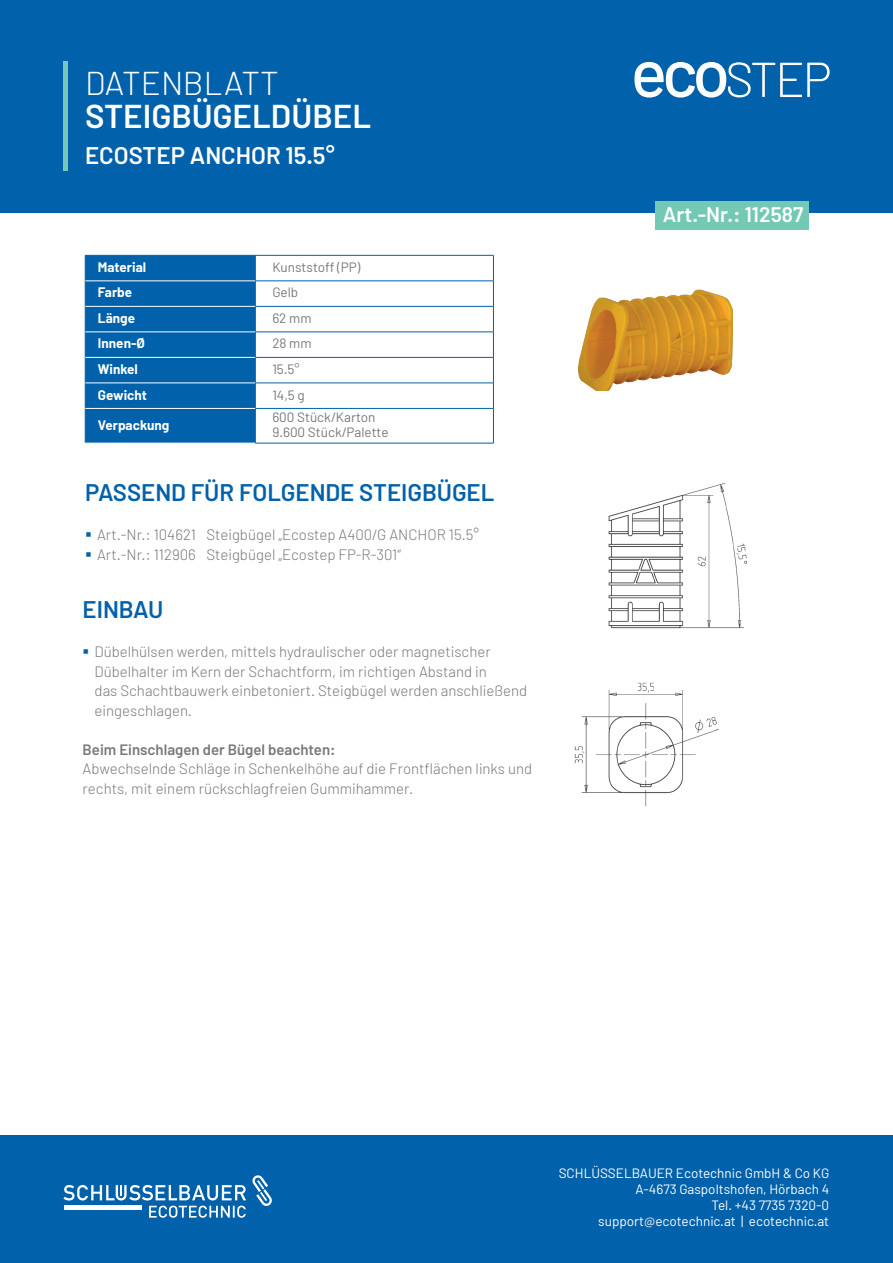
<style>
.page{position:relative;width:893px;height:1263px;background:#fff}
.page>*{position:absolute;margin:0;border:0;box-sizing:border-box;transform-origin:0 0}
.t1{font:600 33px "Barlow";color:#fff}
.t2{font:300 33px "Barlow";color:#fff}
.t3{font:600 24px "Barlow";color:#0161ab}
.t4{font:600 24px "Barlow";color:#fff}
.t5{font:600 21px "Barlow";color:#fff}
.t6{font:300 15px/19.5px "Barlow";color:#76787b}
.t7{font:600 15px "Barlow";color:#76787b}
.t8{font:13.5px/16.2px "Barlow";color:#fff;text-align:right}
.t9{font:13.5px/15px "Barlow";color:#76787b}
.t10{font:700 13.5px "Barlow";color:#fff}
.s1{color:#0161ab}
</style>
<div class="page">
<div style="left:0;top:0;width:893px;height:213px;background:#0161ab"></div>
<div style="left:0;top:1135px;width:893px;height:128px;background:#0161ab"></div>
<hr style="left:64px;top:62px;width:4px;height:109px;background:#74c9b5">
<div style="left:655px;top:201px;width:154px;height:28px;background:#74c9b5"></div>
<hr style="left:255px;top:255px;width:239px;height:1px;background:#0161ab">
<hr style="left:255px;top:281px;width:239px;height:1px;background:#0161ab">
<hr style="left:255px;top:306px;width:239px;height:1px;background:#0161ab">
<hr style="left:255px;top:332px;width:239px;height:1px;background:#0161ab">
<hr style="left:255px;top:357px;width:239px;height:1px;background:#0161ab">
<hr style="left:255px;top:383px;width:239px;height:1px;background:#0161ab">
<div style="left:85px;top:255px;width:171px;height:188px;background:#0161ab"></div>
<svg style="left:493px;top:255px;width:1px;height:153px"></svg>
<hr style="left:85px;top:408px;width:1px;height:35px;background:#0161ab">
<hr style="left:255px;top:408px;width:239px;height:1px;background:#0161ab">
<hr style="left:255px;top:409px;width:1px;height:34px;background:#0161ab">
<hr style="left:493px;top:409px;width:1px;height:34px;background:#0161ab">
<hr style="left:255px;top:443px;width:239px;height:1px;background:#0161ab">
<hr style="left:85px;top:281px;width:170px;height:1px;background:#fff">
<hr style="left:85px;top:306px;width:170px;height:1px;background:#fff">
<hr style="left:85px;top:332px;width:170px;height:1px;background:#fff">
<hr style="left:85px;top:357px;width:170px;height:1px;background:#fff">
<hr style="left:85px;top:383px;width:170px;height:1px;background:#fff">
<hr style="left:85px;top:408px;width:170px;height:1px;background:#fff">
<svg style="left:252px;top:1175px;width:20px;height:31px"></svg>
<svg style="left:64px;top:1185px;width:182px;height:33px"></svg>
<hr style="left:64px;top:1206px;width:77px;height:4px;background:#fff">
<svg style="left:634px;top:62px;width:196px;height:36px"></svg>
<img style="left:574px;top:483px;width:174px;height:324px">
<img style="left:578px;top:289px;width:154px;height:101px">
<h1 class="t2" style="left:85px;top:62px;width:195px">DATENBLATT</h1>
<h1 class="t1" style="left:85px;top:95px;width:288px">STEIGBÜGELDÜBEL</h1>
<h2 class="t4" style="left:85px;top:140px;width:251px">ECOSTEP ANCHOR 15.5°</h2>
<p class="t10" style="left:98px;top:259px;width:50px">Material</p>
<p class="t9" style="left:272px;top:259px;width:90px">Kunststoff (PP)</p>
<p class="t10" style="left:98px;top:284px;width:36px">Farbe</p>
<p class="t9" style="left:272px;top:285px;width:27px">Gelb</p>
<p class="t10" style="left:98px;top:310px;width:39px">Länge</p>
<p class="t9" style="left:272px;top:310px;width:41px">62 mm</p>
<p class="t10" style="left:98px;top:335px;width:49px">Innen-Ø</p>
<p class="t9" style="left:272px;top:336px;width:41px">28 mm</p>
<p class="t10" style="left:98px;top:361px;width:41px">Winkel</p>
<p class="t9" style="left:272px;top:361px;width:29px">15.5°</p>
<p class="t10" style="left:98px;top:386px;width:51px">Gewicht</p>
<p class="t9" style="left:272px;top:387px;width:34px">14,5 g</p>
<p class="t10" style="left:98px;top:416px;width:73px">Verpackung</p>
<p class="t9" style="left:272px;top:409px;width:118px">600 Stück/Karton<br>9.600 Stück/Palette</p>
<h2 class="t3" style="left:85px;top:478px;width:411px">PASSEND FÜR FOLGENDE STEIGBÜGEL</h2>
<p class="t6" style="left:85px;top:525px;width:396px"><span class="s1">▪</span> Art.-Nr.: 104621 Steigbügel „Ecostep A400/G ANCHOR 15.5°</p>
<p class="t6" style="left:85px;top:544px;width:317px"><span class="s1">▪</span> Art.-Nr.: 112906 Steigbügel „Ecostep FP-R-301“</p>
<h2 class="t3" style="left:83px;top:595px;width:82px">EINBAU</h2>
<p class="t6" style="left:95px;top:642px;width:434px;text-indent:-12px"><span class="s1">▪</span> Dübelhülsen werden, mittels hydraulischer oder magnetischer Dübelhalter im Kern der Schachtform, im richtigen Abstand in<br>das Schachtbauwerk einbetoniert. Steigbügel werden anschließend eingeschlagen.</p>
<p class="t7" style="left:83px;top:740px;width:254px">Beim Einschlagen der Bügel beachten:</p>
<p class="t6" style="left:83px;top:759px;width:451px">Abwechselnde Schläge in Schenkelhöhe auf die Frontflächen links und rechts, mit einem rückschlagfreien Gummihammer.</p>
<h3 class="t5" style="left:663px;top:201px;width:142px">Art.-Nr.: 112587</h3>
<p class="t8" style="left:559px;top:1164px;width:272px">SCHLÜSSELBAUER Ecotechnic GmbH &amp; Co KG A-4673 Gaspoltshofen, Hörbach 4<br>Tel. +43 7735 7320-0<br>support@ecotechnic.at | ecotechnic.at</p>
</div>
